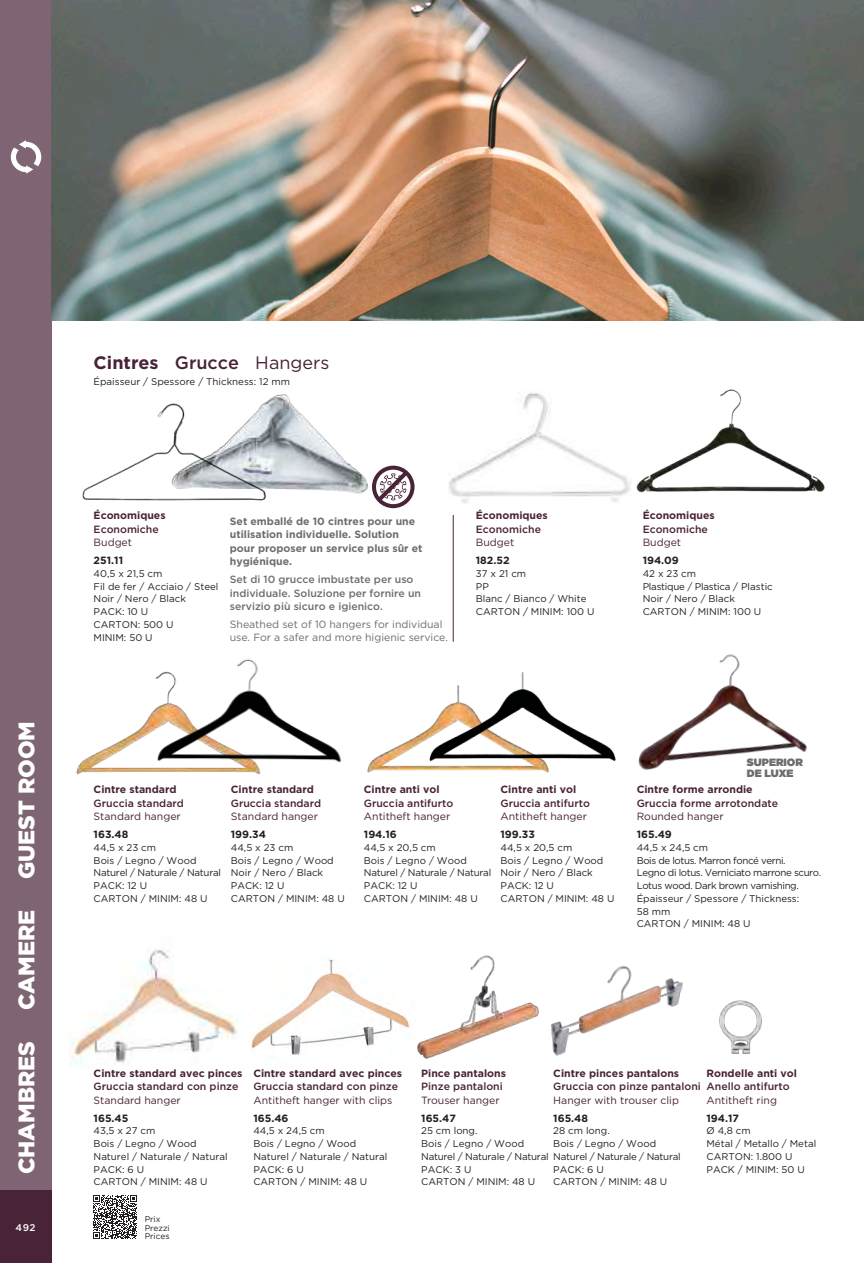
<style>
.page{position:relative;width:864px;height:1263px;background:#fff}
.page>*{position:absolute;margin:0;border:0;box-sizing:border-box;transform-origin:0 0}
.t1{font:900 22.5px "Gotham";color:#fff}
.t2{font:700 18px "Gotham";color:#492337}
.t3{font:500 10.5px "Gotham";color:#492337}
.t4{font:700 10.5px "Gotham";color:#492337}
.t5{font:10.5px "Gotham";color:#492337}
.t6{font:700 10.5px/13.5px "Gotham";color:#6c6d70}
.t7{font:500 10.5px/13.5px "Gotham";color:#6c6d70}
.t8{font:700 10.5px "Gotham";color:#231f20}
.t9{font:10.5px/13.5px "Gotham";color:#6c6d70}
.t10{font:10.5px/10.5px "Gotham Ultra";color:#6c6d70}
.t11{font:9.75px/12.8px "Gotham";color:#231f20}
.t12{font:9.75px/12.8px "Gotham";letter-spacing:-.04em;color:#231f20}
.t13{font:500 9.75px "Gotham";color:#fff}
.t14{font:8.25px/8.2px "Gotham";color:#231f20}
.s1{font-weight:500}
.s2{font-weight:400}
</style>
<div class="page">
<div style="left:0;top:0;width:51px;height:1263px;background:#7f6573"></div>
<div style="left:0;top:1191px;width:51px;height:72px;background:#492337"></div>
<img style="left:51px;top:0;width:812px;height:321px">
<img style="left:367px;top:730px;width:182px;height:43px">
<img style="left:251px;top:959px;width:160px;height:96px">
<img style="left:719px;top:1000px;width:43px;height:54px">
<img style="left:426px;top:672px;width:190px;height:90px">
<img style="left:417px;top:955px;width:122px;height:104px">
<img style="left:551px;top:966px;width:132px;height:90px">
<img style="left:638px;top:654px;width:169px;height:116px">
<img style="left:76px;top:710px;width:185px;height:65px">
<img style="left:154px;top:659px;width:188px;height:108px">
<img style="left:69px;top:949px;width:168px;height:116px">
<img style="left:636px;top:389px;width:189px;height:104px">
<img style="left:449px;top:393px;width:182px;height:110px">
<img style="left:82px;top:405px;width:86px;height:96px">
<img style="left:168px;top:394px;width:201px;height:107px">
<svg style="left:372px;top:466px;width:42px;height:42px"></svg>
<hr style="left:452px;top:515px;width:1px;height:127px;background:#492337">
<svg style="left:11px;top:140px;width:30px;height:34px"></svg>
<svg style="left:93px;top:1195px;width:44px;height:44px"></svg>
<h1 class="t1" style="left:11px;top:879px;width:159px;rotate:-90deg">GUEST ROOM</h1>
<h1 class="t1" style="left:11px;top:1010px;width:101px;rotate:-90deg">CAMERE</h1>
<h1 class="t1" style="left:11px;top:1174px;width:134px;rotate:-90deg">CHAMBRES</h1>
<p class="t13" style="left:16px;top:1221px;width:21px">492</p>
<h2 class="t2" style="left:94px;top:350px;width:237px">Cintres <span class="s1">Grucce</span> <span class="s2">Hangers</span></h2>
<p class="t11" style="left:94px;top:375px;width:198px">Épaisseur / Spessore / Thickness: 12 mm</p>
<p class="t4" style="left:94px;top:508px;width:73px">Économiques</p>
<p class="t3" style="left:94px;top:522px;width:67px">Economiche</p>
<p class="t5" style="left:94px;top:536px;width:40px">Budget</p>
<p class="t8" style="left:94px;top:553px;width:31px">251.11</p>
<p class="t11" style="left:94px;top:567px;width:126px">40,5 x 21,5 cm<br>Fil de fer / Acciaio / Steel<br>Noir / Nero / Black<br>PACK: 10 U<br>CARTON: 500 U<br>MINIM: 50 U</p>
<p class="t6" style="left:230px;top:514px;width:194px">Set emballé de 10 cintres pour une utilisation individuelle. Solution pour proposer un service plus sûr et hygiénique.</p>
<p class="t7" style="left:230px;top:572px;width:193px">Set di 10 grucce imbustate per uso individuale. Soluzione per fornire un servizio più sicuro e igienico.</p>
<p class="t9" style="left:230px;top:617px;width:219px">Sheathed set of 10 hangers for individual use. For a safer and more higienic service.</p>
<p class="t4" style="left:475px;top:508px;width:73px">Économiques</p>
<p class="t3" style="left:475px;top:522px;width:67px">Economiche</p>
<p class="t5" style="left:475px;top:536px;width:40px">Budget</p>
<p class="t8" style="left:475px;top:553px;width:35px">182.52</p>
<p class="t11" style="left:475px;top:567px;width:120px">37 x 21 cm<br>PP<br>Blanc / Bianco / White<br>CARTON / MINIM: 100 U</p>
<p class="t4" style="left:642px;top:508px;width:73px">Économiques</p>
<p class="t3" style="left:642px;top:522px;width:67px">Economiche</p>
<p class="t5" style="left:642px;top:536px;width:40px">Budget</p>
<p class="t8" style="left:642px;top:553px;width:38px">194.09</p>
<p class="t11" style="left:642px;top:567px;width:132px">42 x 23 cm<br>Plastique / Plastica / Plastic<br>Noir / Nero / Black<br>CARTON / MINIM: 100 U</p>
<p class="t4" style="left:94px;top:782px;width:84px">Cintre standard</p>
<p class="t3" style="left:94px;top:796px;width:92px">Gruccia standard</p>
<p class="t5" style="left:94px;top:810px;width:89px">Standard hanger</p>
<p class="t8" style="left:94px;top:827px;width:36px">163.48</p>
<p class="t11" style="left:94px;top:841px;width:129px">44,5 x 23 cm<br>Bois / Legno / Wood<br>Naturel / Naturale / Natural<br>PACK: 12 U<br>CARTON / MINIM: 48 U</p>
<p class="t4" style="left:231px;top:782px;width:84px">Cintre standard</p>
<p class="t3" style="left:231px;top:796px;width:92px">Gruccia standard</p>
<p class="t5" style="left:231px;top:810px;width:89px">Standard hanger</p>
<p class="t8" style="left:231px;top:827px;width:37px">199.34</p>
<p class="t11" style="left:231px;top:841px;width:115px">44,5 x 23 cm<br>Bois / Legno / Wood<br>Noir / Nero / Black<br>PACK: 12 U<br>CARTON / MINIM: 48 U</p>
<p class="t4" style="left:364px;top:782px;width:77px">Cintre anti vol</p>
<p class="t3" style="left:364px;top:796px;width:91px">Gruccia antifurto</p>
<p class="t5" style="left:364px;top:810px;width:88px">Antitheft hanger</p>
<p class="t8" style="left:364px;top:827px;width:35px">194.16</p>
<p class="t11" style="left:364px;top:841px;width:129px">44,5 x 20,5 cm<br>Bois / Legno / Wood<br>Naturel / Naturale / Natural<br>PACK: 12 U<br>CARTON / MINIM: 48 U</p>
<p class="t4" style="left:500px;top:782px;width:77px">Cintre anti vol</p>
<p class="t3" style="left:500px;top:796px;width:91px">Gruccia antifurto</p>
<p class="t5" style="left:500px;top:810px;width:88px">Antitheft hanger</p>
<p class="t8" style="left:500px;top:827px;width:36px">199.33</p>
<p class="t11" style="left:500px;top:841px;width:115px">44,5 x 20,5 cm<br>Bois / Legno / Wood<br>Noir / Nero / Black<br>PACK: 12 U<br>CARTON / MINIM: 48 U</p>
<p class="t10" style="left:746px;top:757px;width:57px">SUPERIOR<br>DE LUXE</p>
<p class="t4" style="left:636px;top:782px;width:117px">Cintre forme arrondie</p>
<p class="t3" style="left:636px;top:796px;width:143px">Gruccia forme arrotondate</p>
<p class="t5" style="left:636px;top:810px;width:88px">Rounded hanger</p>
<p class="t8" style="left:636px;top:827px;width:37px">165.49</p>
<p class="t12" style="left:636px;top:841px;width:186px">44,5 x 24,5 cm<br>Bois de lotus. Marron foncé verni.<br>Legno di lotus. Verniciato marrone scuro.<br>Lotus wood. Dark brown varnishing.<br>Épaisseur / Spessore / Thickness:<br>58 mm<br>CARTON / MINIM: 48 U</p>
<p class="t4" style="left:94px;top:1066px;width:150px">Cintre standard avec pinces</p>
<p class="t3" style="left:94px;top:1079px;width:146px">Gruccia standard con pinze</p>
<p class="t5" style="left:94px;top:1093px;width:89px">Standard hanger</p>
<p class="t8" style="left:94px;top:1111px;width:36px">165.45</p>
<p class="t11" style="left:94px;top:1124px;width:135px">43,5 x 27 cm<br>Bois / Legno / Wood<br>Naturel / Naturale / Natural<br>PACK: 6 U<br>CARTON / MINIM: 48 U</p>
<p class="t4" style="left:253px;top:1066px;width:150px">Cintre standard avec pinces</p>
<p class="t3" style="left:253px;top:1079px;width:146px">Gruccia standard con pinze</p>
<p class="t5" style="left:253px;top:1093px;width:140px">Antitheft hanger with clips</p>
<p class="t8" style="left:253px;top:1111px;width:37px">165.46</p>
<p class="t11" style="left:253px;top:1124px;width:135px">44,5 x 24,5 cm<br>Bois / Legno / Wood<br>Naturel / Naturale / Natural<br>PACK: 6 U<br>CARTON / MINIM: 48 U</p>
<p class="t14" style="left:145px;top:1215px;width:27px">Prix<br>Prezzi<br>Prices</p>
<p class="t4" style="left:421px;top:1066px;width:86px">Pince pantalons</p>
<p class="t3" style="left:421px;top:1079px;width:83px">Pinze pantaloni</p>
<p class="t5" style="left:421px;top:1093px;width:80px">Trouser hanger</p>
<p class="t8" style="left:421px;top:1111px;width:36px">165.47</p>
<p class="t11" style="left:421px;top:1124px;width:129px">25 cm long.<br>Bois / Legno / Wood<br>Naturel / Naturale / Natural<br>PACK: 3 U<br>CARTON / MINIM: 48 U</p>
<p class="t4" style="left:553px;top:1066px;width:127px">Cintre pinces pantalons</p>
<p class="t3" style="left:553px;top:1079px;width:149px">Gruccia con pinze pantaloni</p>
<p class="t5" style="left:553px;top:1093px;width:127px">Hanger with trouser clip</p>
<p class="t8" style="left:553px;top:1111px;width:36px">165.48</p>
<p class="t11" style="left:553px;top:1124px;width:129px">28 cm long.<br>Bois / Legno / Wood<br>Naturel / Naturale / Natural<br>PACK: 6 U<br>CARTON / MINIM: 48 U</p>
<p class="t4" style="left:706px;top:1066px;width:92px">Rondelle anti vol</p>
<p class="t3" style="left:706px;top:1079px;width:85px">Anello antifurto</p>
<p class="t5" style="left:706px;top:1093px;width:72px">Antitheft ring</p>
<p class="t8" style="left:706px;top:1111px;width:34px">194.17</p>
<p class="t11" style="left:706px;top:1124px;width:111px">Ø 4,8 cm<br>Métal / Metallo / Metal<br>CARTON: 1.800 U<br>PACK / MINIM: 50 U</p>
</div>
